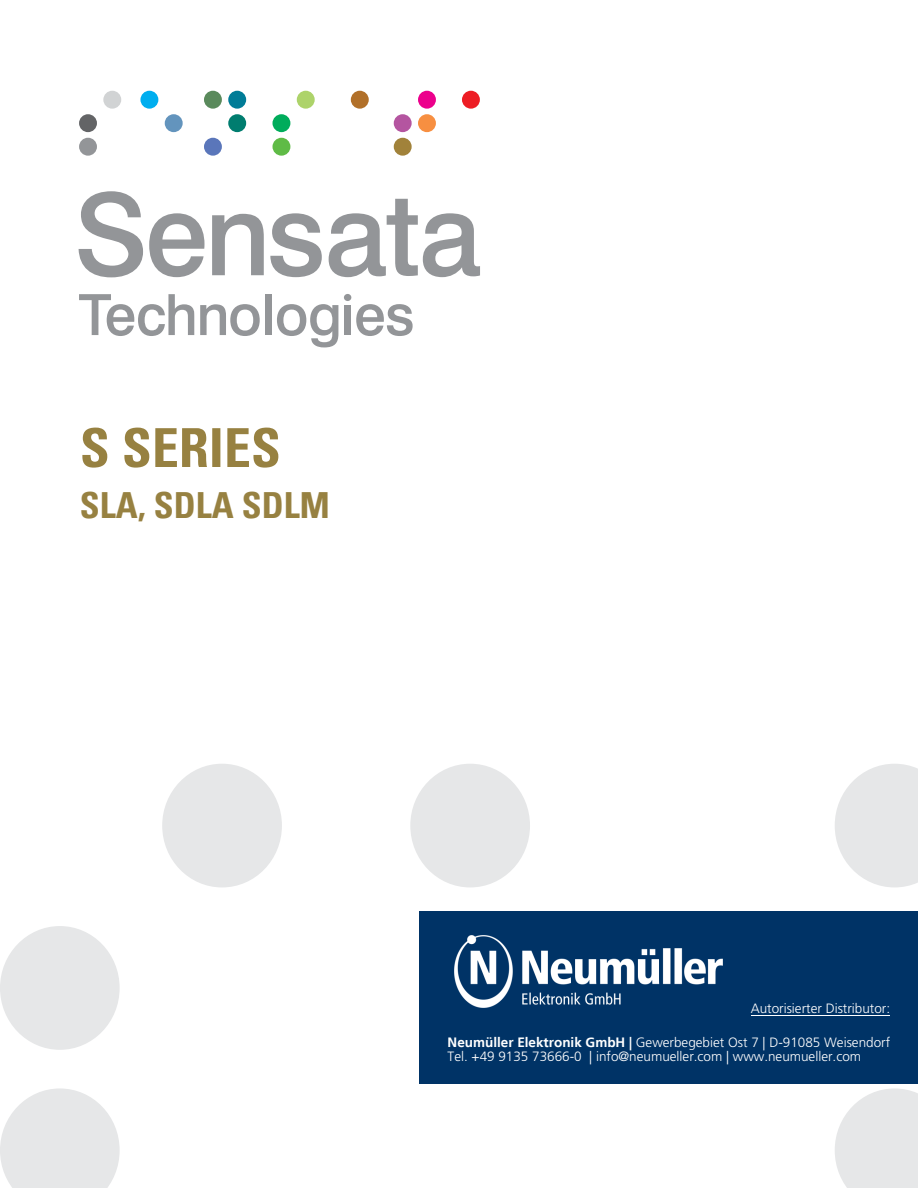
<style>
.page{position:relative;width:918px;height:1188px;background:#fff}
.page>*{position:absolute;margin:0;border:0;box-sizing:border-box;transform-origin:0 0}
.t1{font:700 54px "Univers 57 Condensed";color:#978141}
.t2{font:700 36px "Univers 57 Condensed";color:#978141}
.t3{font:300 13.5px/14.5px "Frutiger LT";color:#fff}
.s1{font-weight:700}
.s2{font-family:"Frutiger LT45"}
</style>
<div class="page">
<svg style="left:0;top:1088px;width:120px;height:100px"></svg>
<div style="left:410px;top:764px;width:120px;height:123px;background:#e6e7e8;border-radius:50%"></div>
<svg style="left:835px;top:764px;width:83px;height:123px"></svg>
<svg style="left:835px;top:1088px;width:83px;height:100px;background:#e8e9ea"></svg>
<div style="left:162px;top:764px;width:120px;height:123px;background:#e6e7e8;border-radius:50%"></div>
<div style="left:0;top:926px;width:120px;height:124px;background:#e6e7e8;border-radius:50%"></div>
<div style="left:79px;top:138px;width:18px;height:18px;background:#939598;border-radius:50%"></div>
<div style="left:140px;top:91px;width:18px;height:18px;background:#00aeef;border-radius:50%"></div>
<div style="left:165px;top:114px;width:18px;height:18px;background:#6394bd;border-radius:50%"></div>
<div style="left:204px;top:91px;width:18px;height:18px;background:#5a8a5c;border-radius:50%"></div>
<div style="left:228px;top:91px;width:18px;height:18px;background:#007c97;border-radius:50%"></div>
<div style="left:228px;top:114px;width:18px;height:18px;background:#007d6f;border-radius:50%"></div>
<div style="left:204px;top:138px;width:18px;height:18px;background:#5a76ba;border-radius:50%"></div>
<div style="left:297px;top:91px;width:18px;height:18px;background:#add36a;border-radius:50%"></div>
<div style="left:273px;top:114px;width:17px;height:18px;background:#00ac5b;border-radius:50%"></div>
<div style="left:273px;top:138px;width:17px;height:18px;background:#5fbb46;border-radius:50%"></div>
<div style="left:418px;top:91px;width:18px;height:18px;background:#ec008c;border-radius:50%"></div>
<div style="left:394px;top:114px;width:18px;height:18px;background:#b455a0;border-radius:50%"></div>
<div style="left:418px;top:114px;width:18px;height:18px;background:#f78f41;border-radius:50%"></div>
<div style="left:394px;top:138px;width:18px;height:18px;background:#a1823a;border-radius:50%"></div>
<div style="left:462px;top:91px;width:18px;height:18px;background:#ed1d24;border-radius:50%"></div>
<div style="left:103px;top:91px;width:18px;height:18px;background:#d1d3d4;border-radius:50%"></div>
<div style="left:79px;top:114px;width:18px;height:18px;background:#636466;border-radius:50%"></div>
<div style="left:351px;top:91px;width:18px;height:18px;background:#b17029;border-radius:50%"></div>
<svg style="left:79px;top:191px;width:64px;height:86px"></svg>
<svg style="left:149px;top:213px;width:56px;height:64px"></svg>
<svg style="left:212px;top:214px;width:52px;height:61px"></svg>
<svg style="left:270px;top:213px;width:52px;height:64px"></svg>
<svg style="left:329px;top:199px;width:151px;height:78px"></svg>
<svg style="left:79px;top:294px;width:115px;height:42px"></svg>
<svg style="left:200px;top:304px;width:60px;height:32px"></svg>
<div style="left:265px;top:294px;width:7px;height:41px;background:#939598"></div>
<svg style="left:277px;top:304px;width:61px;height:43px"></svg>
<div style="left:344px;top:305px;width:7px;height:30px;background:#939598"></div>
<div style="left:344px;top:294px;width:7px;height:7px;background:#939598;border-radius:50%"></div>
<svg style="left:356px;top:304px;width:57px;height:32px"></svg>
<div style="left:419px;top:912px;width:499px;height:172px;background:#036"></div>
<hr style="left:751px;top:1015px;width:139px;height:1px;background:#fff">
<img style="left:448px;top:932px;width:280px;height:80px">
<h1 class="t1" style="left:80px;top:415px;width:203px">S SERIES</h1>
<h2 class="t2" style="left:80px;top:483px;width:251px">SLA, SDLA SDLM</h2>
<p class="t3" style="left:751px;top:1002px;width:141px">Autorisierter Distributor:</p>
<p class="t3" style="left:448px;top:1035px;width:444px"><span class="s1">Neumüller Elektronik GmbH</span> <span class="s2">|</span> Gewerbegebiet Ost 7 | D-91085 Weisendorf<br>Tel. +49 9135 73666-0 | info@neumueller.com | www.neumueller.com</p>
</div>
